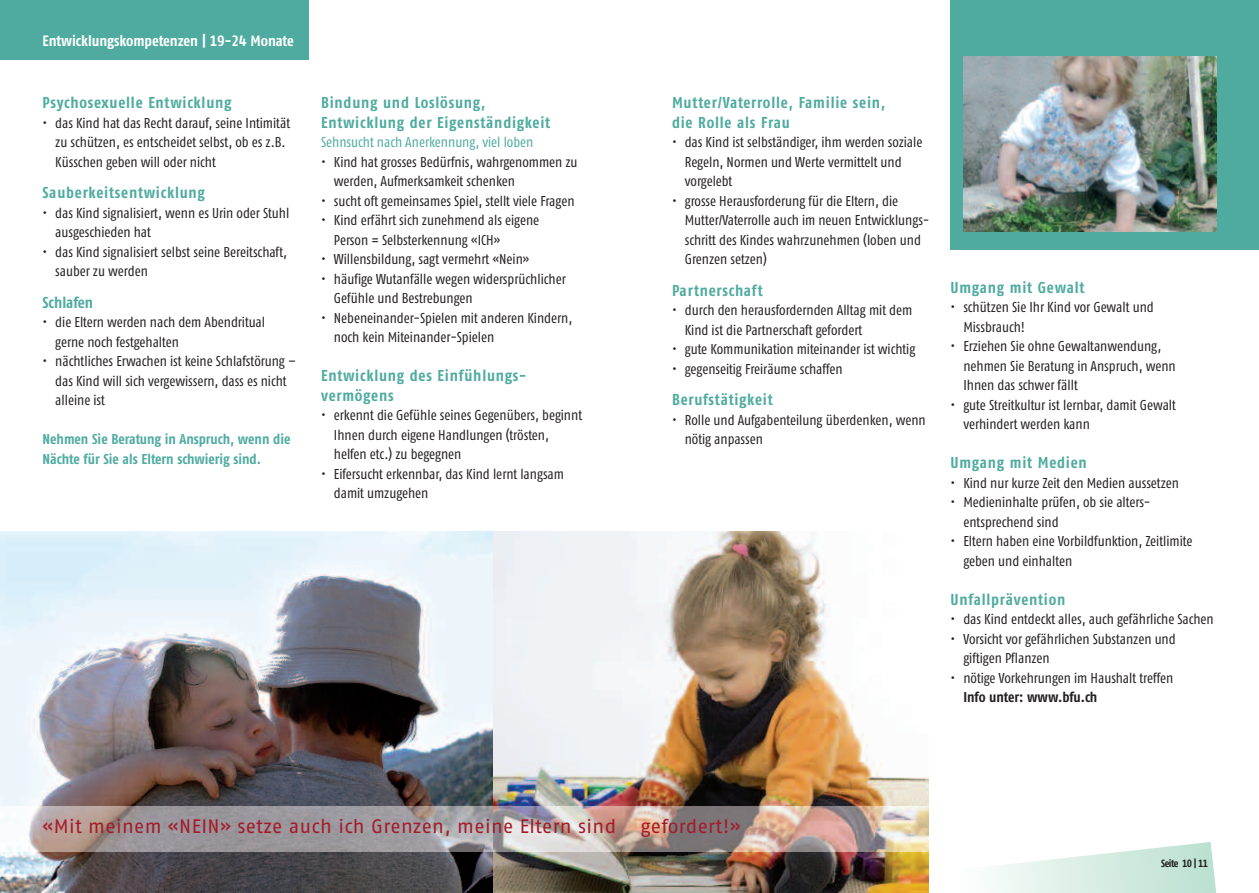
<style>
.page{position:relative;width:1259px;height:893px;background:#fff}
.page>*{position:absolute;margin:0;border:0;box-sizing:border-box;transform-origin:0 0}
.t1{font:19.5px "Fago No Regular Tf";letter-spacing:.015em;color:#a61a28}
.t2{font:15.75px/19.5px "Fago Co Bold Tf";letter-spacing:.045em;color:#4faba0}
.t3{font:15.75px "Fago Co Bold Tf";letter-spacing:-.005em;color:#4faba0}
.t4{font:15px "Fago Co Bold Tf";letter-spacing:-.005em;color:#fff}
.t5{font:14.25px/19.5px "Fago Co Regular Tf";color:#231f20}
.t6{font:14.25px/19.5px "Fago Co Bold Tf";color:#4faba0}
.t7{font:14.25px "Fago Co Regular Tf";color:#4faba0}
.t8{font:14.25px "Fago Co Bold Tf";letter-spacing:-.005em;color:#231f20}
.t9{font:10.5px "Fago Co Bold Tf";letter-spacing:-.05em;color:#231f20}
</style>
<div class="page">
<div style="left:950px;top:0;width:309px;height:250px;background:#4faba0"></div>
<img style="left:964px;top:56px;width:252px;height:176px">
<svg style="left:988px;top:842px;width:229px;height:51px"></svg>
<div style="left:0;top:0;width:308px;height:60px;background:#4faba0"></div>
<img style="left:0;top:531px;width:928px;height:362px">
<img style="left:0;top:807px;width:928px;height:44px">
<p class="t4" style="left:43px;top:35px;width:253px">Entwicklungskompetenzen | 19-24 Monate</p>
<p class="t2" style="left:43px;top:94px;width:190px">Psychosexuelle Entwicklung</p>
<p class="t5" style="left:55px;top:114px;width:236px;text-indent:-13px">• das Kind hat das Recht darauf, seine Intimität zu schützen, es entscheidet selbst, ob es z.B.<br>Küsschen geben will oder nicht</p>
<p class="t2" style="left:43px;top:184px;width:164px">Sauberkeitsentwicklung</p>
<p class="t5" style="left:55px;top:204px;width:235px;text-indent:-13px">• das Kind signalisiert, wenn es Urin oder Stuhl ausgeschieden hat</p>
<p class="t5" style="left:55px;top:243px;width:233px;text-indent:-13px">• das Kind signalisiert selbst seine Bereitschaft, sauber zu werden</p>
<p class="t3" style="left:43px;top:297px;width:52px">Schlafen</p>
<p class="t5" style="left:55px;top:314px;width:211px;text-indent:-13px">• die Eltern werden nach dem Abendritual gerne noch festgehalten</p>
<p class="t5" style="left:55px;top:353px;width:242px;text-indent:-13px">• nächtliches Erwachen ist keine Schlafstörung – das Kind will sich vergewissern, dass es nicht alleine ist</p>
<p class="t6" style="left:43px;top:431px;width:249px">Nehmen Sie Beratung in Anspruch, wenn die<br>Nächte für Sie als Eltern schwierig sind.</p>
<p class="t2" style="left:321px;top:94px;width:231px">Bindung und Loslösung,<br>Entwicklung der Eigenständigkeit</p>
<p class="t7" style="left:321px;top:137px;width:214px">Sehnsucht nach Anerkennung, viel loben</p>
<p class="t5" style="left:334px;top:153px;width:245px;text-indent:-13px">• Kind hat grosses Bedürfnis, wahrgenommen zu werden, Aufmerksamkeit schenken</p>
<p class="t5" style="left:321px;top:192px;width:255px">• sucht oft gemeinsames Spiel, stellt viele Fragen</p>
<p class="t5" style="left:334px;top:212px;width:207px;text-indent:-13px">• Kind erfährt sich zunehmend als eigene<br>Person = Selbsterkennung «ICH»</p>
<p class="t5" style="left:321px;top:251px;width:210px">• Willensbildung, sagt vermehrt «Nein»</p>
<p class="t5" style="left:334px;top:270px;width:233px;text-indent:-13px">• häufige Wutanfälle wegen widersprüchlicher<br>Gefühle und Bestrebungen</p>
<p class="t5" style="left:334px;top:309px;width:240px;text-indent:-13px">• Nebeneinander-Spielen mit anderen Kindern, noch kein Miteinander-Spielen</p>
<p class="t2" style="left:321px;top:367px;width:207px">Entwicklung des Einfühlungs&shy;vermögens</p>
<p class="t5" style="left:334px;top:407px;width:250px;text-indent:-13px">• erkennt die Gefühle seines Gegenübers, beginnt<br>Ihnen durch eigene Handlungen (trösten, helfen etc.) zu begegnen</p>
<p class="t5" style="left:334px;top:465px;width:232px;text-indent:-13px">• Eifersucht erkennbar, das Kind lernt langsam damit umzugehen</p>
<p class="t2" style="left:672px;top:94px;width:215px">Mutter/Vaterrolle, Familie sein, die Rolle als Frau</p>
<p class="t5" style="left:685px;top:134px;width:239px;text-indent:-13px">• das Kind ist selbständiger, ihm werden soziale<br>Regeln, Normen und Werte vermittelt und vorgelebt</p>
<p class="t5" style="left:685px;top:192px;width:246px;text-indent:-13px">• grosse Herausforderung für die Eltern, die Mutter/Vaterrolle auch im neuen Entwicklungs&shy;schritt des Kindes wahrzunehmen (loben und Grenzen setzen)</p>
<p class="t2" style="left:672px;top:282px;width:92px">Partnerschaft</p>
<p class="t5" style="left:685px;top:302px;width:229px;text-indent:-13px">• durch den herausfordernden Alltag mit dem<br>Kind ist die Partnerschaft gefordert</p>
<p class="t5" style="left:672px;top:341px;width:245px">• gute Kommunikation miteinander ist wichtig</p>
<p class="t5" style="left:672px;top:360px;width:172px">• gegenseitig Freiräume schaffen</p>
<p class="t2" style="left:672px;top:391px;width:102px">Berufstätigkeit</p>
<p class="t5" style="left:685px;top:411px;width:242px;text-indent:-13px">• Rolle und Aufgabenteilung überdenken, wenn nötig anpassen</p>
<p class="t2" style="left:950px;top:279px;width:135px">Umgang mit Gewalt</p>
<p class="t5" style="left:963px;top:299px;width:192px;text-indent:-13px">• schützen Sie Ihr Kind vor Gewalt und<br>Missbrauch!</p>
<p class="t5" style="left:963px;top:338px;width:214px;text-indent:-13px">• Erziehen Sie ohne Gewaltanwendung, nehmen Sie Beratung in Anspruch, wenn<br>Ihnen das schwer fällt</p>
<p class="t5" style="left:963px;top:397px;width:214px;text-indent:-13px">• gute Streitkultur ist lernbar, damit Gewalt verhindert werden kann</p>
<p class="t2" style="left:950px;top:455px;width:138px">Umgang mit Medien</p>
<p class="t5" style="left:950px;top:475px;width:230px">• Kind nur kurze Zeit den Medien aussetzen</p>
<p class="t5" style="left:963px;top:494px;width:189px;text-indent:-13px">• Medieninhalte prüfen, ob sie alters&shy;entsprechend sind</p>
<p class="t5" style="left:963px;top:533px;width:230px;text-indent:-13px">• Eltern haben eine Vorbildfunktion, Zeitlimite geben und einhalten</p>
<p class="t2" style="left:950px;top:591px;width:116px">Unfallprävention</p>
<p class="t5" style="left:950px;top:611px;width:265px">• das Kind entdeckt alles, auch gefährliche Sachen</p>
<p class="t5" style="left:963px;top:631px;width:214px;text-indent:-13px">• Vorsicht vor gefährlichen Substanzen und giftigen Pflanzen</p>
<p class="t5" style="left:950px;top:670px;width:224px">• nötige Vorkehrungen im Haushalt treffen</p>
<p class="t8" style="left:963px;top:692px;width:136px">Info unter: www.bfu.ch</p>
<h1 class="t1" style="left:43px;top:820px;width:700px">«Mit meinem «NEIN» setze auch ich Grenzen, meine Eltern sind gefordert!»</h1>
<p class="t9" style="left:1161px;top:860px;width:49px">Seite 10 | 11</p>
</div>
